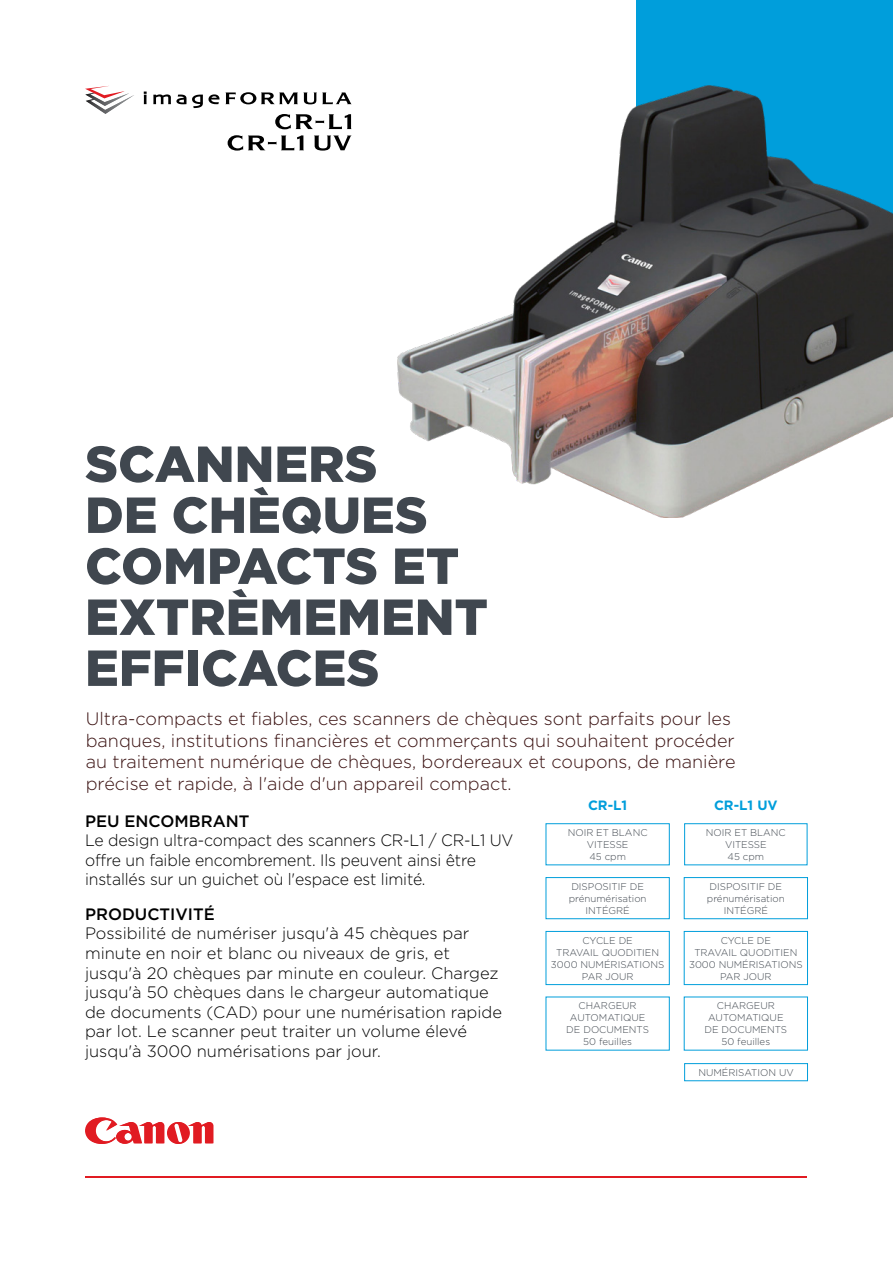
<style>
.page{position:relative;width:893px;height:1263px;background:#fff}
.page>*{position:absolute;margin:0;border:0;box-sizing:border-box;transform-origin:0 0}
.t1{font:900 50.55px/51px "Gotham";color:#40474f}
.t2{font:300 18px/21.6px "Gotham";color:#3a1111}
.t3{font:300 16.5px/19.5px "Gotham";color:#000}
.t4{font:300 16.5px/19.5px "Gotham";color:#000;scale:.96 1}
.t5{font:500 16.5px "Gotham";color:#000}
.t6{font:700 13.5px "Gotham";color:#009edb}
.t7{font:300 9.75px/12px "Gotham";color:#40474f;text-align:center}
</style>
<div class="page">
<svg style="left:275px;top:114px;width:77px;height:15px"></svg>
<svg style="left:228px;top:135px;width:76px;height:16px"></svg>
<svg style="left:314px;top:136px;width:37px;height:15px"></svg>
<svg style="left:85px;top:1117px;width:129px;height:61px"></svg>
<hr style="left:86px;top:1176px;width:807px;height:2px;background:#e11b22">
<img style="left:85px;top:92px;width:49px;height:22px">
<svg style="left:144px;top:92px;width:3px;height:12px"></svg>
<svg style="left:153px;top:94px;width:33px;height:10px"></svg>
<svg style="left:192px;top:92px;width:160px;height:16px"></svg>
<div style="left:684px;top:823px;width:123px;height:42px;border:1px solid #009edb"></div>
<div style="left:684px;top:877px;width:124px;height:42px;border:1px solid #009edb"></div>
<div style="left:684px;top:931px;width:124px;height:54px;border:1px solid #009edb"></div>
<div style="left:684px;top:1063px;width:124px;height:18px;border:1px solid #009edb"></div>
<div style="left:546px;top:823px;width:124px;height:42px;border:1px solid #009edb"></div>
<div style="left:546px;top:877px;width:124px;height:42px;border:1px solid #009edb"></div>
<div style="left:546px;top:931px;width:124px;height:54px;border:1px solid #009edb"></div>
<div style="left:637px;top:0;width:256px;height:319px;background:#009edb"></div>
<img style="left:397px;top:86px;width:496px;height:432px">
<div style="left:807px;top:1094px;width:86px;height:127px;background:#fff"></div>
<h1 class="t1" style="left:85px;top:438px;width:404px">SCANNERS<br>DE CHÈQUES<br>COMPACTS ET<br>EXTRÈMEMENT<br>EFFICACES</h1>
<p class="t2" style="left:86px;top:707px;width:651px">Ultra-compacts et fiables, ces scanners de chèques sont parfaits pour les banques, institutions financières et commerçants qui souhaitent procéder au traitement numérique de chèques, bordereaux et coupons, de manière précise et rapide, à l'aide d'un appareil compact.</p>
<p class="t7" style="left:706px;top:826px;width:81px">NOIR ET BLANC<br>VITESSE<br>45 cpm</p>
<p class="t7" style="left:707px;top:880px;width:79px">DISPOSITIF DE prénumérisation<br>INTÉGRÉ</p>
<p class="t7" style="left:689px;top:934px;width:115px">CYCLE DE<br>TRAVAIL QUODITIEN<br>3000 NUMÉRISATIONS<br>PAR JOUR</p>
<p class="t7" style="left:704px;top:1000px;width:84px">CHARGEUR<br>AUTOMATIQUE<br>DE DOCUMENTS<br>50 feuilles</p>
<p class="t7" style="left:698px;top:1066px;width:97px">NUMÉRISATION UV</p>
<h3 class="t6" style="left:588px;top:797px;width:41px">CR-L1</h3>
<h3 class="t6" style="left:714px;top:797px;width:65px">CR-L1 UV</h3>
<h3 class="t5" style="left:85px;top:810px;width:166px">PEU ENCOMBRANT</h3>
<h3 class="t4" style="left:85px;top:830px;width:448px">Le design ultra-compact des scanners CR-L1 / CR-L1 UV offre un faible encombrement. Ils peuvent ainsi être installés sur un guichet où l'espace est limité.</h3>
<h3 class="t5" style="left:85px;top:903px;width:131px">PRODUCTIVITÉ</h3>
<p class="t3" style="left:85px;top:923px;width:419px">Possibilité de numériser jusqu'à 45 chèques par minute en noir et blanc ou niveaux de gris, et jusqu'à 20 chèques par minute en couleur. Chargez jusqu'à 50 chèques dans le chargeur automatique de documents (CAD) pour une numérisation rapide par lot. Le scanner peut traiter un volume élevé jusqu'à 3000 numérisations par jour.</p>
<p class="t7" style="left:568px;top:826px;width:81px">NOIR ET BLANC<br>VITESSE<br>45 cpm</p>
<p class="t7" style="left:569px;top:880px;width:79px">DISPOSITIF DE prénumérisation<br>INTÉGRÉ</p>
<p class="t7" style="left:551px;top:934px;width:115px">CYCLE DE<br>TRAVAIL QUODITIEN<br>3000 NUMÉRISATIONS<br>PAR JOUR</p>
<p class="t7" style="left:566px;top:1000px;width:84px">CHARGEUR<br>AUTOMATIQUE<br>DE DOCUMENTS<br>50 feuilles</p>
</div>
